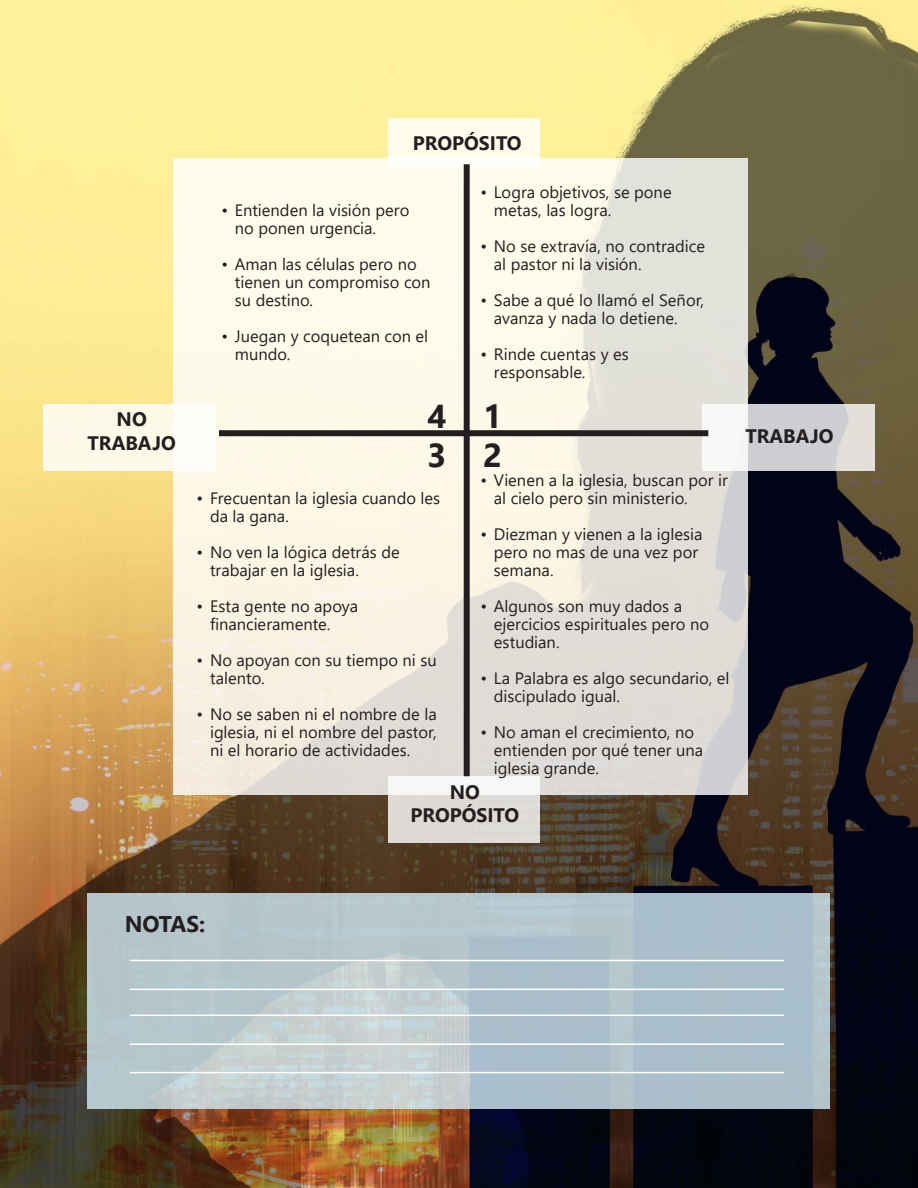
<style>
.page{position:relative;width:918px;height:1188px;background:#fff}
.page>*{position:absolute;margin:0;border:0;box-sizing:border-box;transform-origin:0 0}
.t1{font:700 33.15px/39.8px "Segoe UI";color:#231f20}
.t2{font:700 22.65px "Segoe UI";letter-spacing:-.02em;color:#231f20}
.t3{font:700 19.5px/23.4px "Segoe UI";color:#231f20;text-align:center}
.t4{font:16.5px/18px "Segoe UI";color:#231f20}
</style>
<div class="page">
<img style="left:0;top:0;width:918px;height:1188px">
<svg style="left:173px;top:158px;width:574px;height:637px;background:#f0ece0"></svg>
<div style="left:389px;top:119px;width:151px;height:49px;background:linear-gradient(to right,#fffcee,#fffcee)"></div>
<svg style="left:389px;top:776px;width:151px;height:67px;fill:#dedad5"></svg>
<div style="left:43px;top:404px;width:173px;height:67px;background:linear-gradient(to right,#fdf8e2,#fefcf7)"></div>
<svg style="left:702px;top:404px;width:173px;height:67px;fill:#ceced2"></svg>
<div style="left:464px;top:164px;width:6px;height:612px;background:#231f20"></div>
<div style="left:219px;top:430px;width:489px;height:6px;background:#231f20"></div>
<svg style="left:88px;top:893px;width:742px;height:216px;background:#b4c5cc"></svg>
<hr style="left:130px;top:960px;width:654px;height:1px;background:#fff">
<hr style="left:130px;top:1072px;width:654px;height:1px;background:#fff">
<hr style="left:130px;top:1015px;width:654px;height:1px;background:#fff">
<hr style="left:130px;top:989px;width:654px;height:1px;background:#fff">
<hr style="left:130px;top:1043px;width:654px;height:2px;background:#fff">
<p class="t3" style="left:88px;top:406px;width:90px">NO<br>TRABAJO</p>
<p class="t3" style="left:413px;top:130px;width:110px">PROPÓSITO</p>
<p class="t4" style="left:235px;top:200px;width:176px;text-indent:-14px">• Entienden la visión pero no ponen urgencia.</p>
<p class="t4" style="left:235px;top:254px;width:197px;text-indent:-14px">• Aman las células pero no tienen un compromiso con su destino.</p>
<p class="t4" style="left:235px;top:326px;width:195px;text-indent:-14px">• Juegan y coquetean con el mundo.</p>
<p class="t4" style="left:494px;top:182px;width:179px;text-indent:-14px">• Logra objetivos, se pone metas, las logra.</p>
<p class="t4" style="left:494px;top:236px;width:213px;text-indent:-14px">• No se extravía, no contradice al pastor ni la visión.</p>
<p class="t4" style="left:494px;top:290px;width:212px;text-indent:-14px">• Sabe a qué lo llamó el Señor, avanza y nada lo detiene.</p>
<p class="t4" style="left:494px;top:344px;width:136px;text-indent:-14px">• Rinde cuentas y es responsable.</p>
<h1 class="t1" style="left:427px;top:393px;width:76px">4 1<br>3 2</h1>
<p class="t4" style="left:210px;top:488px;width:232px;text-indent:-14px">• Frecuentan la iglesia cuando les da la gana.</p>
<p class="t4" style="left:210px;top:542px;width:191px;text-indent:-14px">• No ven la lógica detrás de trabajar en la iglesia.</p>
<p class="t4" style="left:210px;top:596px;width:150px;text-indent:-14px">• Esta gente no apoya financieramente.</p>
<p class="t4" style="left:210px;top:650px;width:228px;text-indent:-14px">• No apoyan con su tiempo ni su talento.</p>
<p class="t4" style="left:210px;top:704px;width:228px;text-align:justify;text-indent:-14px">• No se saben ni el nombre de la iglesia, ni el nombre del pastor, ni el horario de actividades.</p>
<p class="t4" style="left:494px;top:470px;width:235px;text-indent:-14px">• Vienen a la iglesia, buscan por ir al cielo pero sin ministerio.</p>
<p class="t4" style="left:494px;top:524px;width:210px;text-indent:-14px">• Diezman y vienen a la iglesia pero no mas de una vez por semana.</p>
<p class="t4" style="left:494px;top:596px;width:217px;text-indent:-14px">• Algunos son muy dados a ejercicios espirituales pero no estudian.</p>
<p class="t4" style="left:494px;top:668px;width:237px;text-indent:-14px">• La Palabra es algo secundario, el discipulado igual.</p>
<p class="t4" style="left:494px;top:722px;width:211px;text-indent:-14px">• No aman el crecimiento, no entienden por qué tener una iglesia grande.</p>
<p class="t3" style="left:410px;top:778px;width:110px">NO<br>PROPÓSITO</p>
<p class="t3" style="left:745px;top:423px;width:90px">TRABAJO</p>
<h2 class="t2" style="left:125px;top:902px;width:82px">NOTAS:</h2>
</div>
